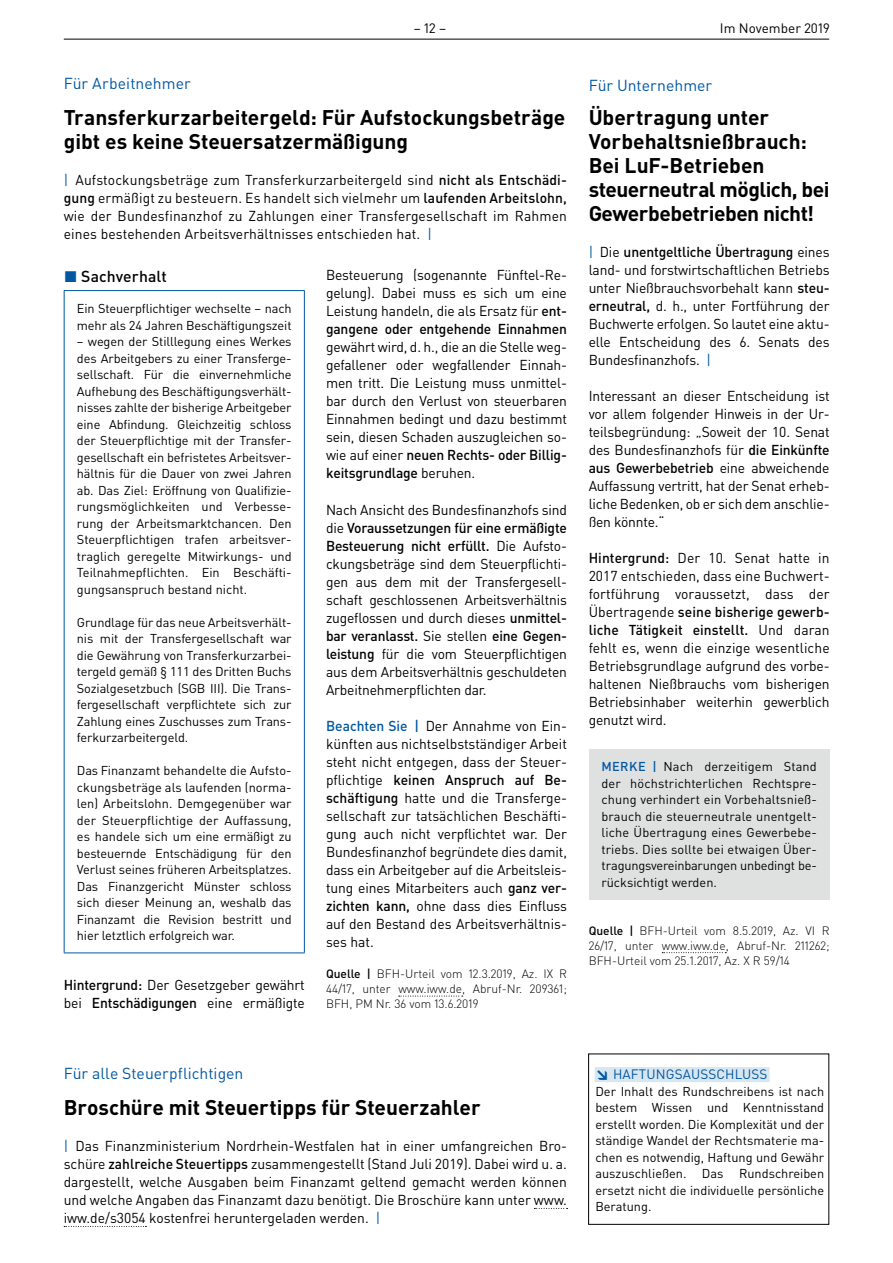
<style>
.page{position:relative;width:893px;height:1263px;background:#fff}
.page>*{position:absolute;margin:0;border:0;box-sizing:border-box;transform-origin:0 0}
.t1{font:700 21px/24px "DIN Pro";letter-spacing:-.005em;color:#000002}
.t2{font:15.75px "DIN Pro";color:#0157a2}
.t3{font:500 15.75px "DIN Pro";letter-spacing:.005em;color:#000002}
.t4{font:14.25px/18px "DIN Pro";letter-spacing:-.01em;color:#000002;text-align:justify}
.t5{font:13.5px "DIN Pro";letter-spacing:.01em;color:#0157a2}
.t6{font:13.5px "DIN Pro";color:#000002}
.t7{font:12.75px/16.5px "DIN Pro";letter-spacing:-.01em;color:#000002;text-align:justify}
.t8{font:300 12px/15px "DIN Pro";color:#000002;text-align:justify}
.s1{color:#0157a2}
.s2{font-weight:500}
.s3{font-weight:500;color:#0157a2}
.s4{font-weight:900}
</style>
<div class="page">
<hr style="left:64px;top:39px;width:765px;height:1px;background:#000002">
<div style="left:595px;top:1067px;width:174px;height:15px;background:#d8e6f0"></div>
<div style="left:588px;top:1053px;width:241px;height:172px;border:1px solid #000002"></div>
<svg style="left:662px;top:952px;width:64px;height:1px"></svg>
<div style="left:589px;top:749px;width:241px;height:150px;background:#dfe1e1"></div>
<hr style="left:64px;top:290px;width:241px;height:1px;background:#0157a2">
<hr style="left:64px;top:291px;width:1px;height:661px;background:#0157a2">
<hr style="left:304px;top:291px;width:1px;height:661px;background:#0157a2">
<hr style="left:64px;top:952px;width:241px;height:1px;background:#0157a2">
<svg style="left:399px;top:996px;width:64px;height:1px"></svg>
<svg style="left:534px;top:1208px;width:34px;height:1px"></svg>
<svg style="left:64px;top:1226px;width:82px;height:1px"></svg>
<p class="t6" style="left:414px;top:19px;width:34px">– 12 –</p>
<p class="t6" style="left:720px;top:19px;width:111px">Im November 2019</p>
<p class="t2" style="left:64px;top:73px;width:128px">Für Arbeitnehmer</p>
<h1 class="t1" style="left:64px;top:105px;width:503px">Transferkurzarbeitergeld: Für Aufstockungsbeträge gibt es keine Steuersatzermäßigung</h1>
<p class="t4" style="left:64px;top:171px;width:505px"><span class="s1">|</span> Aufstockungsbeträge zum Transferkurzarbeitergeld sind <span class="s2">nicht als Entschädi&shy;gung</span> ermäßigt zu besteuern. Es handelt sich vielmehr um <span class="s2">laufenden Arbeitslohn, </span>wie der Bundesfinanzhof zu Zahlungen einer Transfergesellschaft im Rahmen eines bestehenden Arbeitsverhältnisses entschieden hat. <span class="s1">|</span></p>
<p class="t3" style="left:64px;top:266px;width:104px"><span class="s1">◼</span> Sachverhalt</p>
<p class="t7" style="left:77px;top:300px;width:216px">Ein Steuerpflichtiger wechselte – nach mehr als 24 Jahren Beschäftigungszeit</p>
<p class="t7" style="left:77px;top:333px;width:216px">– wegen der Stilllegung eines Werkes des Arbeitgebers zu einer Transferge&shy;sellschaft. Für die einvernehmliche Aufhebung des Beschäftigungsverhält&shy;nisses zahlte der bisherige Arbeitgeber eine Abfindung. Gleichzeitig schloss der Steuerpflichtige mit der Transfer&shy;gesellschaft ein befristetes Arbeitsver&shy;hältnis für die Dauer von zwei Jahren ab. Das Ziel: Eröffnung von Qualifizie&shy;rungsmöglichkeiten und Verbesse&shy;rung der Arbeitsmarktchancen. Den Steuerpflichtigen trafen arbeitsver&shy;traglich geregelte Mitwirkungs- und Teilnahmepflichten. Ein Beschäfti&shy;gungsanspruch bestand nicht.</p>
<p class="t7" style="left:77px;top:613px;width:216px">Grundlage für das neue Arbeitsverhält&shy;nis mit der Transfergesellschaft war die Gewährung von Transferkurzarbei&shy;tergeld gemäß § 111 des Dritten Buchs Sozialgesetzbuch (SGB III). Die Trans&shy;fergesellschaft verpflichtete sich zur Zahlung eines Zuschusses zum Trans&shy;ferkurzarbeitergeld.</p>
<p class="t7" style="left:77px;top:762px;width:216px">Das Finanzamt behandelte die Aufsto&shy;ckungsbeträge als laufenden (norma&shy;len) Arbeitslohn. Demgegenüber war der Steuerpflichtige der Auffassung, es handele sich um eine ermäßigt zu besteuernde Entschädigung für den Verlust seines früheren Arbeitsplatzes.<br>Das Finanzgericht Münster schloss sich dieser Meinung an, weshalb das Finanzamt die Revision bestritt und hier letztlich erfolgreich war.</p>
<p class="t4" style="left:64px;top:975px;width:242px"><span class="s2">Hintergrund:</span> Der Gesetzgeber gewährt bei <span class="s2">Entschädigungen</span> eine ermäßigte</p>
<p class="t4" style="left:326px;top:266px;width:242px">Besteuerung (sogenannte Fünftel-Re&shy;gelung). Dabei muss es sich um eine Leistung handeln, die als Ersatz für <span class="s2">ent&shy;gangene oder entgehende Einnahmen</span></p>
<p class="t4" style="left:326px;top:338px;width:242px">gewährt wird, d. h., die an die Stelle weg&shy;gefallener oder wegfallender Einnah&shy;men tritt. Die Leistung muss unmittel&shy;bar durch den Verlust von steuerbaren Einnahmen bedingt und dazu bestimmt sein, diesen Schaden auszugleichen so&shy;wie auf einer <span class="s2">neuen Rechts- oder Billig&shy;keitsgrundlage</span> beruhen.</p>
<p class="t4" style="left:326px;top:500px;width:242px">Nach Ansicht des Bundesfinanzhofs sind die <span class="s2">Voraussetzungen für eine ermäßigte Besteuerung nicht erfüllt.</span> Die Aufsto&shy;ckungsbeträge sind dem Steuerpflichti&shy;gen aus dem mit der Transfergesell&shy;schaft geschlossenen Arbeitsverhältnis zugeflossen und durch dieses <span class="s2">unmittel&shy;bar veranlasst.</span> Sie stellen <span class="s2">eine Gegen&shy;leistung</span> für die vom Steuerpflichtigen aus dem Arbeitsverhältnis geschuldeten Arbeitnehmerpflichten dar.</p>
<p class="t4" style="left:326px;top:716px;width:242px"><span class="s3">Beachten Sie |</span> Der Annahme von Ein&shy;künften aus nichtselbstständiger Arbeit steht nicht entgegen, dass der Steuer&shy;pflichtige <span class="s2">keinen Anspruch auf Be&shy;schäftigung</span> hatte und die Transferge&shy;sellschaft zur tatsächlichen Beschäfti&shy;gung auch nicht verpflichtet war. Der Bundesfinanzhof begründete dies damit, dass ein Arbeitgeber auf die Arbeitsleis&shy;tung eines Mitarbeiters auch <span class="s2">ganz ver&shy;zichten kann,</span> ohne dass dies Einfluss auf den Bestand des Arbeitsverhältnis&shy;ses hat.</p>
<p class="t8" style="left:326px;top:966px;width:242px"><span class="s2">Quelle |</span> BFH-Urteil vom 12.3.2019, Az. IX R 44/17, unter www.iww.de, Abruf-Nr. 209361; BFH, PM Nr. 36 vom 13.6.2019</p>
<p class="t2" style="left:589px;top:74px;width:125px">Für Unternehmer</p>
<h1 class="t1" style="left:589px;top:105px;width:242px">Übertragung unter<br>Vorbehaltsnießbrauch:<br>Bei LuF-Betrieben steuerneutral möglich, bei<br>Gewerbebetrieben nicht!</h1>
<p class="t4" style="left:589px;top:243px;width:242px"><span class="s1">|</span> Die <span class="s2">unentgeltliche Übertragung</span> eines land- und forstwirtschaftlichen Betriebs unter Nießbrauchsvorbehalt kann <span class="s2">steu&shy;erneutral,</span> d. h., unter Fortführung der Buchwerte erfolgen. So lautet eine aktu&shy;elle Entscheidung des 6. Senats des Bundesfinanzhofs. <span class="s1">|</span></p>
<p class="t4" style="left:589px;top:387px;width:242px">Interessant an dieser Entscheidung ist vor allem folgender Hinweis in der Ur&shy;teilsbegründung: „Soweit der 10. Senat des Bundesfinanzhofs für <span class="s2">die Einkünfte aus Gewerbebetrieb</span> eine abweichende Auffassung vertritt, hat der Senat erheb&shy;liche Bedenken, ob er sich dem anschlie&shy;ßen könnte.“</p>
<p class="t4" style="left:589px;top:549px;width:242px"><span class="s2">Hintergrund:</span> Der 10. Senat hatte in 2017 entschieden, dass eine Buchwert&shy;fortführung voraussetzt, dass der Übertragende <span class="s2">seine bisherige gewerb&shy;liche Tätigkeit einstellt.</span> Und daran fehlt es, wenn die einzige wesentliche Betriebsgrundlage aufgrund des vorbe&shy;haltenen Nießbrauchs vom bisherigen Betriebsinhaber weiterhin gewerblich genutzt wird.</p>
<p class="t7" style="left:601px;top:758px;width:217px"><span class="s3">MERKE |</span> Nach derzeitigem Stand der höchstrichterlichen Rechtspre&shy;chung verhindert ein Vorbehaltsnieß&shy;brauch die steuerneutrale unentgelt&shy;liche Übertragung eines Gewerbebe&shy;triebs. Dies sollte bei etwaigen Über&shy;tragungsvereinbarungen unbedingt be&shy;rücksichtigt werden.</p>
<p class="t8" style="left:589px;top:922px;width:242px"><span class="s2">Quelle |</span> BFH-Urteil vom 8.5.2019, Az. VI R 26/17, unter www.iww.de, Abruf-Nr. 211262; BFH-Urteil vom 25.1.2017, Az. X R 59/14</p>
<p class="t2" style="left:64px;top:1063px;width:181px">Für alle Steuerpflichtigen</p>
<h1 class="t1" style="left:64px;top:1095px;width:418px">Broschüre mit Steuertipps für Steuerzahler</h1>
<p class="t4" style="left:64px;top:1137px;width:505px"><span class="s1">|</span> Das Finanzministerium Nordrhein-Westfalen hat in einer umfangreichen Bro&shy;schüre <span class="s2">zahlreiche Steuertipps</span> zusammengestellt (Stand Juli 2019). Dabei wird u. a. dargestellt, welche Ausgaben beim Finanzamt geltend gemacht werden können und welche Angaben das Finanzamt dazu benötigt. Die Broschüre kann unter www. iww.de/s3054 kostenfrei heruntergeladen werden. <span class="s1">|</span></p>
<p class="t5" style="left:595px;top:1065px;width:173px"><span class="s4">↘</span> HAFTUNGSAUSSCHLUSS</p>
<p class="t7" style="left:595px;top:1082px;width:230px">Der Inhalt des Rundschreibens ist nach bestem Wissen und Kenntnisstand erstellt worden. Die Komplexität und der ständige Wandel der Rechtsmaterie ma&shy;chen es notwendig, Haftung und Gewähr auszuschließen. Das Rundschreiben ersetzt nicht die individuelle persönliche Beratung.</p>
</div>
